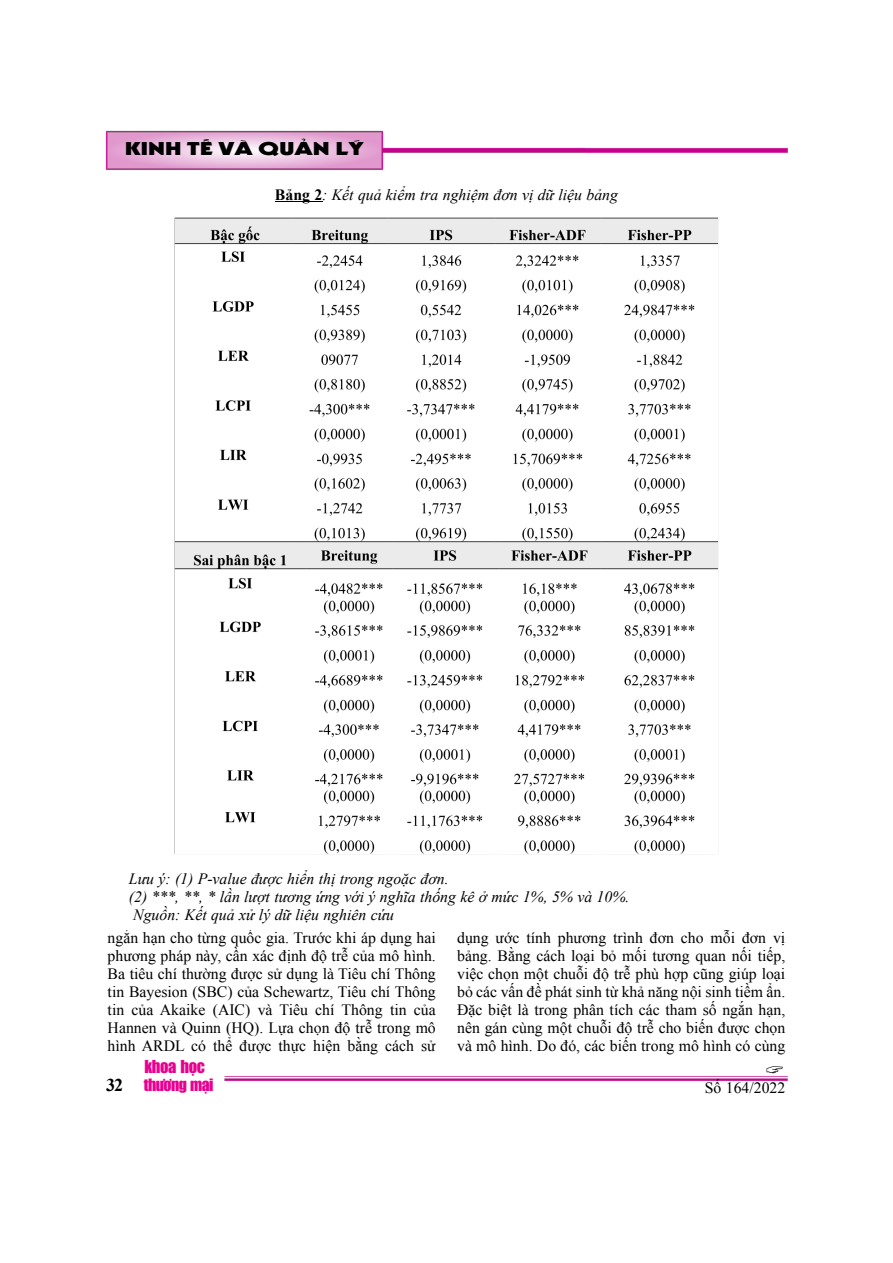
<style>
.page{position:relative;width:893px;height:1263px;background:#fff}
.page>*{position:absolute;margin:0;border:0;box-sizing:border-box;transform-origin:0 0}
.t1{font:18px "UTM Kabel KT";color:#000;scale:1.45 1}
.t2{font:700 18px "Times New Roman";color:#000}
.t3{font:16.5px "UTM Impact";letter-spacing:-.02em;color:#e90091}
.t4{font:15.75px/18px "Times New Roman";color:#000;text-align:justify}
.t5{font:italic 15.75px/18px "Times New Roman";color:#000}
.t6{font:15.75px "UTM Impact";letter-spacing:-.03em;color:#e90091}
.s1{font-weight:700;font-style:normal}
</style>
<div class="page">
<img style="left:224px;top:1076px;width:564px;height:5px">
<img style="left:105px;top:130px;width:279px;height:40px">
<img style="left:379px;top:147px;width:409px;height:7px">
<hr style="left:275px;top:201px;width:47px;height:1px;background:#000">
<img style="left:174px;top:217px;width:545px;height:638px">
<p class="t1" style="left:125px;top:137px;width:166px">KINH TẾ VÀ QUẢN LÝ</p>
<p class="t5" style="left:275px;top:186px;width:344px"><span class="s1">Bảng 2</span>: Kết quả kiểm tra nghiệm đơn vị dữ liệu bảng</p>
<p class="t5" style="left:129px;top:870px;width:502px">Lưu ý: (1) P-value được hiển thị trong ngoặc đơn.<br>(2) ***, **, * lần lượt tương ứng với ý nghĩa thống kê ở mức 1%, 5% và 10%.<br>Nguồn: Kết quả xử lý dữ liệu nghiên cứu</p>
<p class="t4" style="left:108px;top:928px;width:330px">ngắn hạn cho từng quốc gia. Trước khi áp dụng hai phương pháp này, cần xác định độ trễ của mô hình.<br>Ba tiêu chí thường được sử dụng là Tiêu chí Thông tin Bayesion (SBC) của Schewartz, Tiêu chí Thông tin của Akaike (AIC) và Tiêu chí Thông tin của Hannen và Quinn (HQ). Lựa chọn độ trễ trong mô hình ARDL có thể được thực hiện bằng cách sử</p>
<p class="t4" style="left:457px;top:928px;width:330px">dụng ước tính phương trình đơn cho mỗi đơn vị bảng. Bằng cách loại bỏ mối tương quan nối tiếp, việc chọn một chuỗi độ trễ phù hợp cũng giúp loại bỏ các vấn đề phát sinh từ khả năng nội sinh tiềm ẩn.<br>Đặc biệt là trong phân tích các tham số ngắn hạn, nên gán cùng một chuỗi độ trễ cho biến được chọn và mô hình. Do đó, các biến trong mô hình có cùng</p>
<p class="t2" style="left:106px;top:1075px;width:19px">32</p>
<p class="t4" style="left:704px;top:1078px;width:82px">Số 164/2022</p>
<p class="t3" style="left:144px;top:1055px;width:62px">khoa học</p>
<p class="t6" style="left:144px;top:1074px;width:71px">thương mại</p>
</div>
